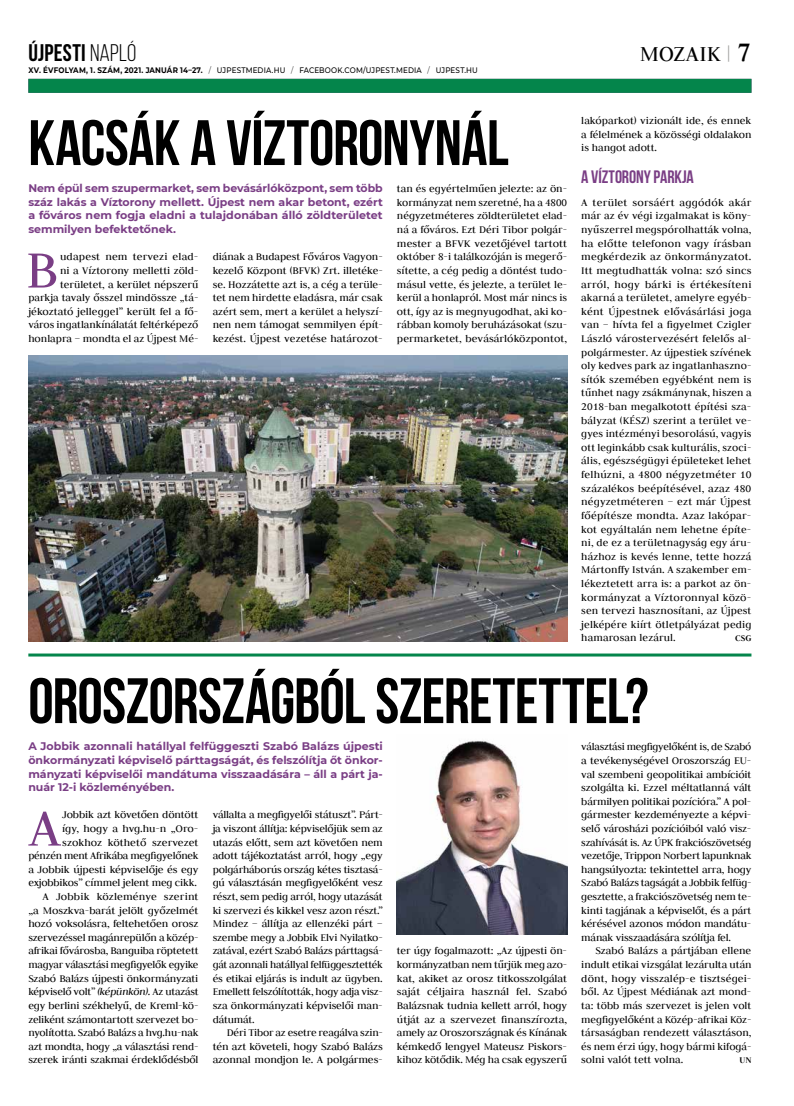
<style>
.page{position:relative;width:794px;height:1106px;background:#fff}
.page>*{position:absolute;margin:0;border:0;box-sizing:border-box;transform-origin:0 0}
.t1{font:700 64px "Bebas Neue";letter-spacing:-.01em;color:#000}
.t2{font:58px "Judson";color:#7a3e85}
.t3{font:700 24px "Bebas Neue";letter-spacing:.01em;color:#000}
.t4{font:24px "Judson";color:#000}
.t5{font:700 18px "Bebas Neue";letter-spacing:-.005em;color:#7a3e85}
.t6{font:11.5px/13.6px "Judson";letter-spacing:-.015em;color:#000;text-align:justify}
.t7{font:700 11px/13.6px "Montserrat";color:#7a3e85;text-align:justify}
.t8{font:700 9.8px "Judson";color:#000}
.t9{font:500 8px "Montserrat";letter-spacing:.015em;color:#000;scale:.9 1}
.s1{font-weight:400}
.s2{font-weight:700}
.s3{font-weight:300}
.s4{color:#9d9d9c}
.s5{font-weight:700;font-size:30px}
.s6{font-style:italic}
</style>
<div class="page">
<div style="left:28px;top:79px;width:723px;height:14px;background:#04854b"></div>
<img style="left:28px;top:355px;width:539px;height:286px">
<hr style="left:28px;top:653px;width:723px;height:3px;background:#04854b">
<img style="left:397px;top:741px;width:170px;height:193px">
<h3 class="t3" style="left:28px;top:39px;width:109px">ÚJPESTI <span class="s1">NAPLÓ</span></h3>
<p class="t9" style="left:28px;top:65px;width:501px"><span class="s2">XV. ÉVFOLYAM, 1. SZÁM, 2021. JANUÁR 14–27.</span> <span class="s3">/</span> UJPESTMEDIA.HU <span class="s3">/</span> FACEBOOK.COM/UJPEST.MEDIA <span class="s3">/</span> UJPEST.HU</p>
<h3 class="t4" style="left:640px;top:39px;width:113px">MOZAIK <span class="s4">|</span> <span class="s5">7</span></h3>
<h1 class="t1" style="left:28px;top:108px;width:482px">KACSÁK A VÍZTORONYNÁL</h1>
<p class="t7" style="left:28px;top:181px;width:356px">Nem épül sem szupermarket, sem bevásárlóközpont, sem több száz lakás a Víztorony mellett. Újpest nem akar betont, ezért a főváros nem fogja eladni a tulajdonában álló zöldterületet semmilyen befektetőnek.</p>
<p class="t6" style="left:397px;top:182px;width:172px">tan és egyértelműen jelezte: az ön&shy;kormányzat nem szeretné, ha a 4800 négyzetméteres zöldterületet elad&shy;ná a főváros. Ezt Déri Tibor polgár&shy;mester a BFVK vezetőjével tartott október 8-i találkozóján is megerő&shy;sítette, a cég pedig a döntést tudo&shy;másul vette, és jelezte, a terület le&shy;kerül a honlapról. Most már nincs is ott, így az is megnyugodhat, aki ko&shy;rábban komoly beruházásokat (szu&shy;permarketet, bevásárlóközpontot,</p>
<p class="t6" style="left:28px;top:250px;width:172px;text-align:right">udapest nem tervezi elad-<br>ni a Víztorony melletti zöld&shy;területet, a kerület népszerű parkja tavaly ősszel mindössze „tá&shy;jékoztató jelleggel” került fel a fő&shy;város ingatlankínálatát feltérképező honlapra – mondta el az Újpest Mé-</p>
<p class="t6" style="left:213px;top:250px;width:172px">diának a Budapest Főváros Vagyon&shy;kezelő Központ (BFVK) Zrt. illetéke&shy;se. Hozzátette azt is, a cég a terüle&shy;tet nem hirdette eladásra, már csak azért sem, mert a kerület a helyszí&shy;nen nem támogat semmilyen épít&shy;kezést. Újpest vezetése határozot-</p>
<h2 class="t2" style="left:26px;top:235px;width:34px">B</h2>
<p class="t6" style="left:581px;top:114px;width:172px">lakóparkot) vizionált ide, és ennek a félelmének a közösségi oldalakon is hangot adott.</p>
<h3 class="t5" style="left:581px;top:167px;width:114px">A VÍZTORONY PARKJA</h3>
<p class="t6" style="left:581px;top:195px;width:172px">A terület sorsáért aggódók akár már az év végi izgalmakat is kön - nyűszerrel megspórolhatták volna, ha előtte telefonon vagy írásban megkérdezik az önkormányzatot.<br>Itt megtudhatták volna: szó sincs arról, hogy bárki is értékesíteni akarná a területet, amelyre egyéb&shy;ként Újpestnek elővásárlási joga van – hívta fel a figyelmet Czigler László várostervezésért felelős al&shy;polgármester. Az újpestiek szívének oly kedves park az ingatlanhaszno&shy;sítók szemében egyébként nem is tűnhet nagy zsákmánynak, hiszen a 2018-ban megalkotott építési sza&shy;bályzat (KÉSZ) szerint a terület ve&shy;gyes intézményi besorolású, vagyis ott leginkább csak kulturális, szoci&shy;ális, egészségügyi épületeket lehet felhúzni, a 4800 négyzetméter 10 százalékos beépítésével, azaz 480 négyzetméteren – ezt már Újpest főépítésze mondta. Azaz lakópar&shy;kot egyáltalán nem lehetne építe&shy;ni, de ez a területnagyság egy áru&shy;házhoz is kevés lenne, tette hozzá Mártonffy István. A szakember em&shy;lékeztetett arra is: a parkot az ön&shy;kormányzat a Víztoronnyal közö&shy;sen tervezi hasznosítani, az Újpest jelképére kiírt ötletpályázat pedig hamarosan lezárul.</p>
<p class="t8" style="left:735px;top:632px;width:18px">CSG</p>
<h1 class="t1" style="left:28px;top:666px;width:621px">OROSZORSZÁGBÓL SZERETETTEL?</h1>
<p class="t7" style="left:28px;top:739px;width:356px">A Jobbik azonnali hatállyal felfüggeszti Szabó Balázs újpesti önkormányzati képviselő párttagságát, és felszólítja őt önkor&shy;mányzati képviselői mandátuma visszaadására – áll a párt ja&shy;nuár 12-i közleményében.</p>
<p class="t6" style="left:581px;top:739px;width:172px;text-align:left">választási megfigyelőként is, de Szabó a tevékenységével Oroszország EU&shy;val szembeni geopolitikai ambícióit szolgálta ki. Ezzel méltatlanná vált bármilyen politikai pozícióra.” A pol&shy;gármester kezdeményezte a képvi&shy;selő városházi pozícióiból való vis - szahívását is. Az ÚPK frakciószövetség vezetője, Trippon Norbert lapunknak hangsúlyozta: tekintettel arra, hogy Szabó Balázs tagságát a Jobbik felfüg&shy;gesztette, a frakciószövetség nem te&shy;kinti tagjának a képviselőt, és a párt kérésével azonos módon mandátu&shy;mának visszaadására szólítja fel.</p>
<p class="t6" style="left:581px;top:943px;width:172px;text-indent:14px">Szabó Balázs a pártjában ellene indult etikai vizsgálat lezárulta után dönt, hogy visszalép-e tisztségei&shy;ből. Az Újpest Médiának azt mond&shy;ta: több más szervezet is jelen volt megfigyelőként a Közép-afrikai Köz&shy;társaságban rendezett választáson, és nem érzi úgy, hogy bármi kifogá&shy;solni valót tett volna.</p>
<p class="t6" style="left:28px;top:807px;width:172px;text-align:right">Jobbik azt követően döntött<br>így, hogy a hvg.hu-n „Oro&shy;szokhoz köthető szervezet pénzén ment Afrikába megfigyelőnek a Jobbik újpesti képviselője és egy exjobbikos” címmel jelent meg cikk.<br>A Jobbik közleménye szerint<br>„a Moszkva-barát jelölt győzelmét hozó voksolásra, feltehetően orosz szervezéssel magánrepülőn a közép&shy;afrikai fővárosba, Banguiba röptetett magyar választási megfigyelők egyike Szabó Balázs újpesti önkormányzati képviselő volt” <span class="s6">(képünkön).</span> Az utazást egy berlini székhelyű, de Kreml-kö&shy;zeliként számontartott szervezet bo&shy;nyolította. Szabó Balázs a hvg.hu-nak azt mondta, hogy „a választási rend&shy;szerek iránti szakmai érdeklődésből</p>
<p class="t6" style="left:213px;top:807px;width:172px">vállalta a megfigyelői státuszt”. Párt&shy;ja viszont állítja: képviselőjük sem az utazás előtt, sem azt követően nem adott tájékoztatást arról, hogy „egy polgárháborús ország kétes tisztasá&shy;gú választásán megfigyelőként vesz részt, sem pedig arról, hogy utazását ki szervezi és kikkel vesz azon részt.” Mindez – állítja az ellenzéki párt – szembe megy a Jobbik Elvi Nyilatko&shy;zatával, ezért Szabó Balázs párttagsá&shy;gát azonnali hatállyal felfüggesztették és etikai eljárás is indult az ügyben.<br>Emellett felszólították, hogy adja vis - sza önkormányzati képviselői man&shy;dátumát.</p>
<h2 class="t2" style="left:29px;top:793px;width:33px">A</h2>
<p class="t6" style="left:397px;top:943px;width:172px;text-align:left">ter úgy fogalmazott: „Az újpesti ön&shy;kormányzatban nem tűrjük meg azo&shy;kat, akiket az orosz titkosszolgálat saját céljaira használ fel. Szabó Balázsnak tudnia kellett arról, hogy útját az a szervezet finanszírozta, amely az Oroszországnak é s Kínának kémkedő lengyel Mateusz Piskors&shy;kihoz kötődik. Még ha csak egyszerű</p>
<p class="t6" style="left:213px;top:1025px;width:172px;text-indent:14px">Déri Tibor az esetre reagálva szin&shy;tén azt követeli, hogy Szabó Balázs azonnal mondjon le. A polgármes-</p>
<p class="t8" style="left:739px;top:1054px;width:14px">UN</p>
</div>
